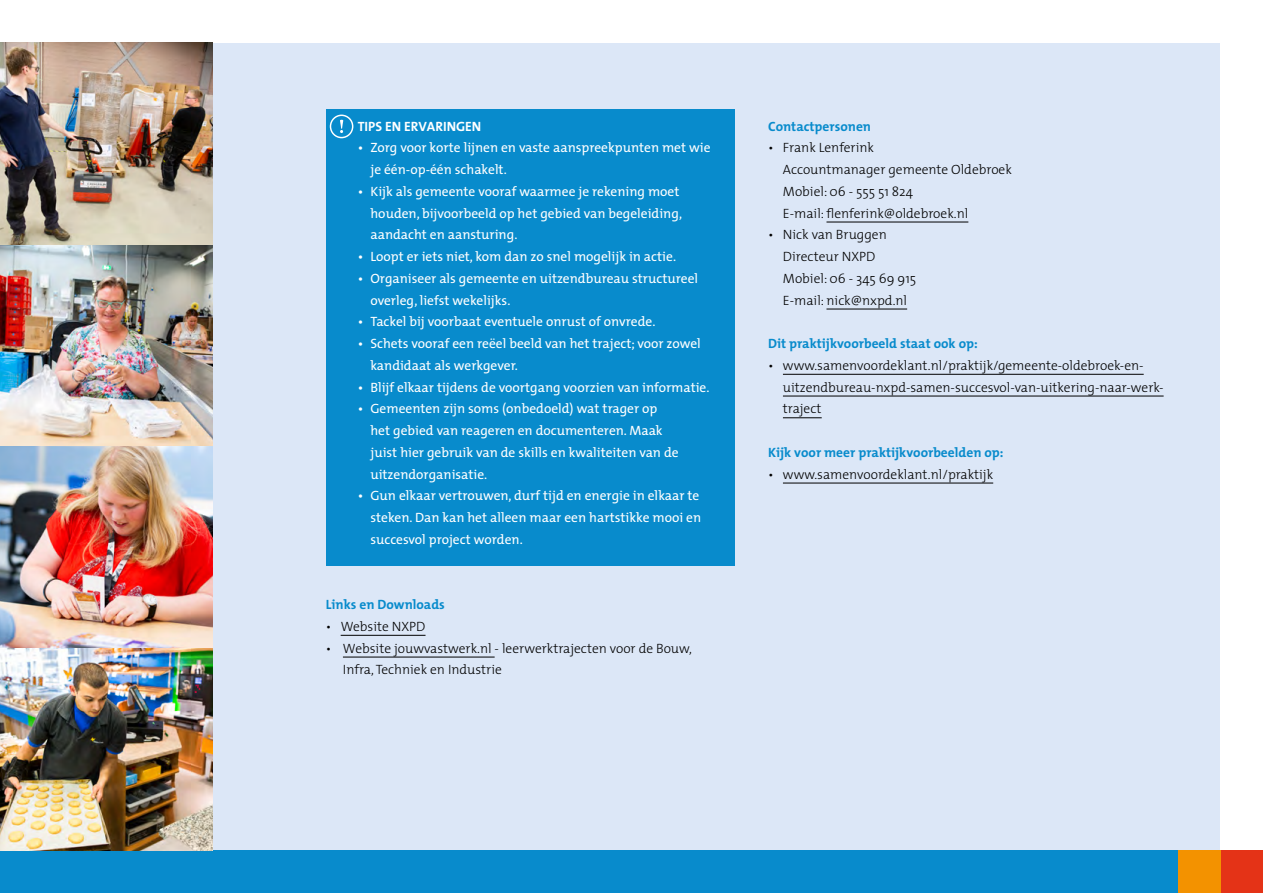
<style>
.page{position:relative;width:1263px;height:893px;background:#fff}
.page>*{position:absolute;margin:0;border:0;box-sizing:border-box;transform-origin:0 0}
.Bodytekst_Tips_kader{font:13.5px/21.8px "The Mix";color:#fff}
.Bodytekst{font:300 13.5px/21.8px "The Mix";color:#000}
.Tussenkop{font:700 13.5px "The Mix";color:#088bcc}
.Kop_Tips_kader{font:700 13.5px "The Mix";color:#fff}
.Bodytekst-2{font:700 13.5px "The Mix";color:#088bcc}
</style>
<div class="page">
<div style="left:43px;top:43px;width:1177px;height:807px;background:#dce7f7"></div>
<div style="left:0;top:850px;width:1178px;height:43px;background:#088bcc"></div>
<div style="left:1220px;top:850px;width:43px;height:43px;background:#e43317"></div>
<div style="left:1178px;top:850px;width:42px;height:43px;background:#f39200"></div>
<div style="left:326px;top:109px;width:408px;height:457px;background:#088bcc"></div>
<svg style="left:330px;top:115px;width:23px;height:23px"></svg>
<hr style="left:341px;top:635px;width:84px;height:1px;background:#000">
<hr style="left:343px;top:657px;width:152px;height:1px;background:#000">
<hr style="left:826px;top:222px;width:142px;height:1px;background:#000">
<hr style="left:826px;top:309px;width:81px;height:1px;background:#000">
<hr style="left:783px;top:374px;width:361px;height:1px;background:#000">
<hr style="left:783px;top:396px;width:380px;height:1px;background:#000">
<hr style="left:783px;top:417px;width:39px;height:1px;background:#000">
<hr style="left:783px;top:483px;width:210px;height:1px;background:#000">
<img style="left:0;top:244px;width:213px;height:202px">
<img style="left:0;top:446px;width:213px;height:202px">
<img style="left:0;top:43px;width:213px;height:201px">
<img style="left:0;top:648px;width:213px;height:202px">
<p class="Kop_Tips_kader" style="left:358px;top:115px;width:125px">TIPS EN ERVARINGEN</p>
<p class="Bodytekst_Tips_kader" style="left:370px;top:136px;width:342px;text-indent:-13px">• Zorg voor korte lijnen en vaste aanspreekpunten met wie je één-op-één schakelt.</p>
<p class="Bodytekst_Tips_kader" style="left:370px;top:180px;width:313px;text-indent:-13px">• Kijk als gemeente vooraf waarmee je rekening moet houden, bijvoorbeeld op het gebied van begeleiding, aandacht en aansturing.</p>
<p class="Bodytekst_Tips_kader" style="left:358px;top:245px;width:320px">• Loopt er iets niet, kom dan zo snel mogelijk in actie.</p>
<p class="Bodytekst_Tips_kader" style="left:370px;top:267px;width:329px;text-indent:-13px">• Organiseer als gemeente en uitzendbureau structureel overleg, liefst wekelijks.</p>
<p class="Bodytekst_Tips_kader" style="left:358px;top:310px;width:299px">• Tackel bij voorbaat eventuele onrust of onvrede.</p>
<p class="Bodytekst_Tips_kader" style="left:370px;top:332px;width:332px;text-indent:-13px">• Schets vooraf een reëel beeld van het traject; voor zowel kandidaat als werkgever.</p>
<p class="Bodytekst_Tips_kader" style="left:358px;top:376px;width:353px">• Blijf elkaar tijdens de voortgang voorzien van informatie.</p>
<p class="Bodytekst_Tips_kader" style="left:370px;top:397px;width:310px;text-indent:-13px">• Gemeenten zijn soms (onbedoeld) wat trager op het gebied van reageren en documenteren. Maak juist hier gebruik van de skills en kwaliteiten van de uitzendorganisatie.</p>
<p class="Bodytekst_Tips_kader" style="left:370px;top:484px;width:332px;text-indent:-13px">• Gun elkaar vertrouwen, durf tijd en energie in elkaar te steken. Dan kan het alleen maar een hartstikke mooi en succesvol project worden.</p>
<p class="Bodytekst-2" style="left:326px;top:593px;width:121px">Links en Downloads</p>
<p class="Bodytekst" style="left:326px;top:615px;width:101px">• Website NXPD</p>
<p class="Bodytekst" style="left:343px;top:637px;width:350px;text-indent:-17px">• Website jouwvastwerk.nl - leerwerktrajecten voor de Bouw,<br>Infra, Techniek en Industrie</p>
<p class="Tussenkop" style="left:768px;top:115px;width:105px">Contactpersonen</p>
<p class="Bodytekst" style="left:768px;top:136px;width:107px">• Frank Lenferink</p>
<p class="Bodytekst" style="left:783px;top:158px;width:230px">Accountmanager gemeente Oldebroek</p>
<p class="Bodytekst" style="left:783px;top:180px;width:132px">Mobiel: 06 - 555 51 824</p>
<p class="Bodytekst" style="left:783px;top:202px;width:187px">E-mail: flenferink@oldebroek.nl</p>
<p class="Bodytekst" style="left:768px;top:223px;width:120px">• Nick van Bruggen</p>
<p class="Bodytekst" style="left:783px;top:245px;width:94px">Directeur NXPD</p>
<p class="Bodytekst" style="left:783px;top:267px;width:135px">Mobiel: 06 - 345 69 915</p>
<p class="Bodytekst" style="left:783px;top:289px;width:126px">E-mail: nick@nxpd.nl</p>
<p class="Tussenkop" style="left:768px;top:332px;width:211px">Dit praktijkvoorbeeld staat ook op:</p>
<p class="Bodytekst" style="left:783px;top:354px;width:382px;text-indent:-15px">• www.samenvoordeklant.nl/praktijk/gemeente-oldebroek-en&shy;uitzendbureau-nxpd-samen-succesvol-van-uitkering-naar-werk&shy;traject</p>
<p class="Tussenkop" style="left:768px;top:441px;width:237px">Kijk voor meer praktijkvoorbeelden op:</p>
<p class="Bodytekst" style="left:768px;top:463px;width:227px">• www.samenvoordeklant.nl/praktijk</p>
</div>
